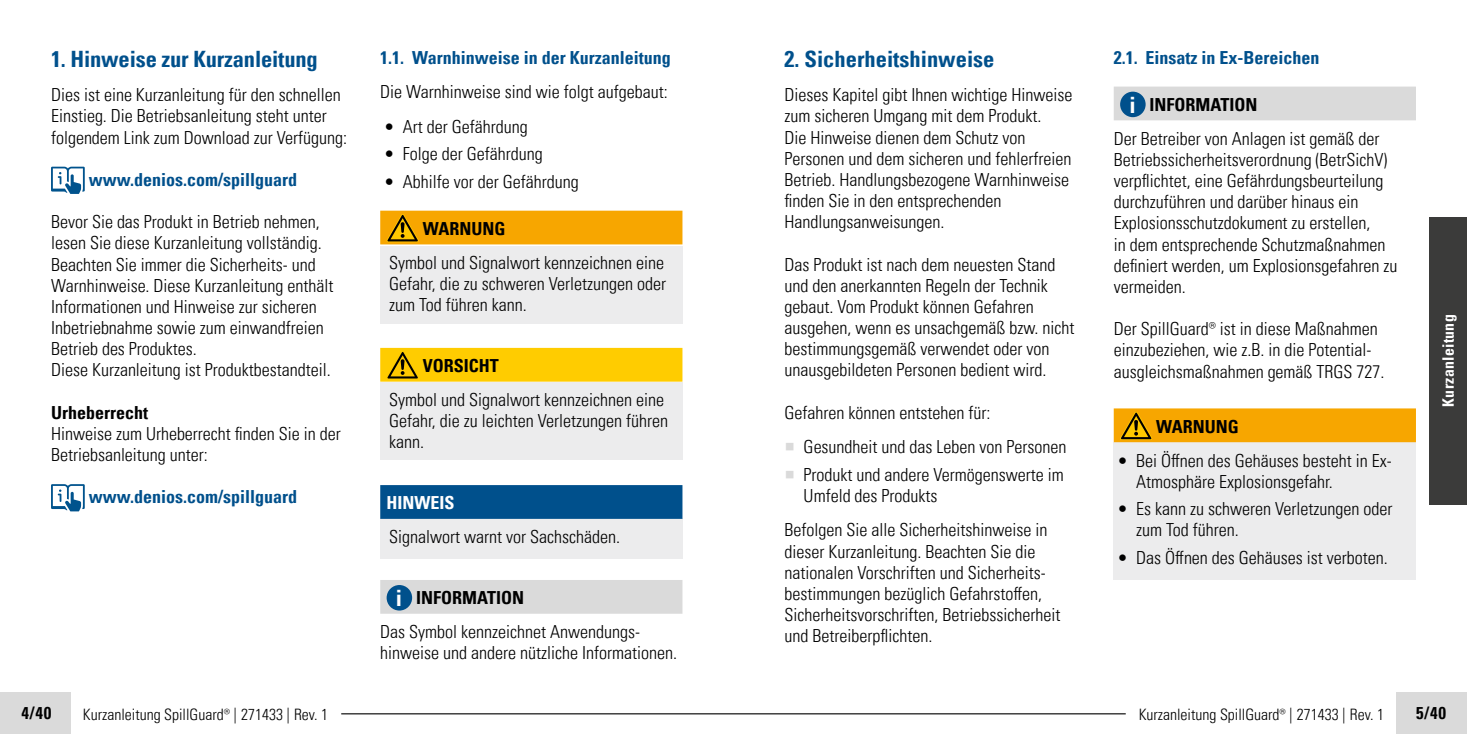
<style>
.page{position:relative;width:1467px;height:734px;background:#fff}
.page>*{position:absolute;margin:0;border:0;box-sizing:border-box;transform-origin:0 0}
.t1{font:700 condensed 22.5px "Univers LT Pro";letter-spacing:-.005em;color:#00508c}
.t2{font:300 condensed 18px/21.2px "Univers LT Pro";color:#000}
.t3{font:700 condensed 18px "Univers LT Pro";color:#00508c}
.t4{font:700 condensed 18px "Univers LT Pro";color:#000}
.t5{font:700 condensed 18px "Univers LT Pro";color:#fff}
.t6{font:700 condensed 16.88px "Univers LT Pro";color:#000}
.t7{font:300 condensed 15.75px "Univers LT Pro";color:#000}
.t8{font:700 condensed 15.75px "Univers LT Pro";letter-spacing:.02em;color:#fff}
.s1{font-weight:700;font-size:22.5px;color:#fff}
.s2{font-weight:700}
</style>
<div class="page">
<div style="left:0;top:691px;width:71px;height:42px;background:#dadada"></div>
<div style="left:1397px;top:691px;width:70px;height:42px;background:#dadada"></div>
<hr style="left:341px;top:713px;width:785px;height:1px;background:#000">
<div style="left:1429px;top:217px;width:38px;height:287px;background:#3b3b3a"></div>
<div style="left:1113px;top:441px;width:303px;height:138px;background:#ececed"></div>
<div style="left:380px;top:518px;width:303px;height:40px;background:#ececed"></div>
<div style="left:380px;top:382px;width:303px;height:78px;background:#ececed"></div>
<div style="left:380px;top:246px;width:303px;height:77px;background:#ececed"></div>
<svg style="left:51px;top:167px;width:34px;height:27px"></svg>
<svg style="left:51px;top:484px;width:34px;height:27px"></svg>
<div style="left:380px;top:211px;width:302px;height:33px;background:#f7a600"></div>
<div style="left:380px;top:348px;width:302px;height:33px;background:#fc0"></div>
<div style="left:380px;top:485px;width:302px;height:33px;background:#00508c"></div>
<div style="left:380px;top:580px;width:302px;height:33px;background:#dadada"></div>
<svg style="left:387px;top:214px;width:32px;height:28px"></svg>
<svg style="left:387px;top:352px;width:31px;height:27px"></svg>
<div style="left:387px;top:585px;width:25px;height:25px;background:#00508c;border-radius:50%"></div>
<div style="left:1114px;top:87px;width:302px;height:33px;background:#dadada"></div>
<div style="left:1114px;top:408px;width:302px;height:34px;background:#f7a600"></div>
<div style="left:1120px;top:92px;width:26px;height:25px;background:#00508c;border-radius:50%"></div>
<svg style="left:1120px;top:412px;width:32px;height:28px"></svg>
<p class="t1" style="left:51px;top:46px;width:268px">1. Hinweise zur Kurzanleitung</p>
<p class="t2" style="left:51px;top:83px;width:298px">Dies ist eine Kurzanleitung für den schnellen<br>Einstieg. Die Betriebsanleitung steht unter folgendem Link zum Download zur Verfügung:</p>
<p class="t3" style="left:89px;top:168px;width:210px">www.denios.com/spillguard</p>
<p class="t2" style="left:51px;top:210px;width:284px">Bevor Sie das Produkt in Betrieb nehmen, lesen Sie diese Kurzanleitung vollständig.<br>Beachten Sie immer die Sicherheits- und Warnhinweise. Diese Kurzanleitung enthält Informationen und Hinweise zur sicheren Inbetriebnahme sowie zum einwandfreien Betrieb des Produktes.<br>Diese Kurzanleitung ist Produktbestandteil.</p>
<p class="t4" style="left:51px;top:401px;width:98px">Urheberrecht</p>
<p class="t2" style="left:51px;top:422px;width:291px">Hinweise zum Urheberrecht finden Sie in der<br>Betriebsanleitung unter:</p>
<p class="t3" style="left:89px;top:486px;width:210px">www.denios.com/spillguard</p>
<p class="t3" style="left:380px;top:47px;width:292px">1.1. Warnhinweise in der Kurzanleitung</p>
<p class="t2" style="left:380px;top:80px;width:289px">Die Warnhinweise sind wie folgt aufgebaut:</p>
<p class="t2" style="left:385px;top:115px;width:144px">• Art der Gefährdung</p>
<p class="t2" style="left:385px;top:142px;width:159px">• Folge der Gefährdung</p>
<p class="t2" style="left:385px;top:170px;width:195px">• Abhilfe vor der Gefährdung</p>
<p class="t4" style="left:423px;top:217px;width:84px">WARNUNG</p>
<p class="t2" style="left:389px;top:251px;width:278px;text-align:justify">Symbol und Signalwort kennzeichnen eine Gefahr, die zu schweren Verletzungen oder zum Tod führen kann.</p>
<p class="t4" style="left:423px;top:354px;width:78px">VORSICHT</p>
<p class="t2" style="left:389px;top:388px;width:280px">Symbol und Signalwort kennzeichnen eine<br>Gefahr, die zu leichten Verletzungen führen kann.</p>
<p class="t5" style="left:387px;top:491px;width:70px">HINWEIS</p>
<p class="t2" style="left:389px;top:525px;width:232px">Signalwort warnt vor Sachschäden.</p>
<p class="t2" style="left:380px;top:579px;width:261px;line-height:34px;text-indent:16px"><span class="s1">i</span> <span class="s2">INFORMATION<br></span>Das Symbol kennzeichnet Anwendungs-</p>
<p class="t2" style="left:380px;top:641px;width:298px">hinweise und andere nützliche Informationen.</p>
<p class="t1" style="left:784px;top:46px;width:211px">2. Sicherheitshinweise</p>
<p class="t2" style="left:784px;top:83px;width:289px">Dieses Kapitel gibt Ihnen wichtige Hinweise zum sicheren Umgang mit dem Produkt.<br>Die Hinweise dienen dem Schutz von Personen und dem sicheren und fehlerfreien Betrieb. Handlungsbezogene Warnhinweise finden Sie in den entsprechenden Handlungsanweisungen.</p>
<p class="t2" style="left:784px;top:253px;width:291px">Das Produkt ist nach dem neuesten Stand und den anerkannten Regeln der Technik gebaut. Vom Produkt können Gefahren ausgehen, wenn es unsachgemäß bzw. nicht bestimmungsgemäß verwendet oder von unausgebildeten Personen bedient wird.</p>
<p class="t2" style="left:804px;top:394px;width:264px;line-height:34.6px;text-indent:-19px">Gefahren können entstehen für:<br>Gesundheit und das Leben von Personen</p>
<p class="t2" style="left:804px;top:463px;width:262px">Produkt und andere Vermögenswerte im<br>Umfeld des Produkts</p>
<p class="t2" style="left:784px;top:518px;width:277px">Befolgen Sie alle Sicherheitshinweise in dieser Kurzanleitung. Beachten Sie die nationalen Vorschriften und Sicherheits&shy;bestimmungen bezüglich Gefahrstoffen, Sicherheitsvorschriften, Betriebssicherheit und Betreiberpflichten.</p>
<p class="t3" style="left:1114px;top:47px;width:207px">2.1. Einsatz in Ex-Bereichen</p>
<p class="t2" style="left:1114px;top:86px;width:267px;line-height:34px;text-indent:16px"><span class="s1">i</span> <span class="s2">INFORMATION<br></span>Der Betreiber von Anlagen ist gemäß der</p>
<p class="t2" style="left:1114px;top:148px;width:285px">Betriebssicherheitsverordnung (BetrSichV) verpflichtet, eine Gefährdungsbeurteilung durchzuführen und darüber hinaus ein Explosionsschutzdokument zu erstellen,<br>in dem entsprechende Schutzmaßnahmen definiert werden, um Explosionsgefahren zu vermeiden.</p>
<p class="t2" style="left:1114px;top:317px;width:272px">Der SpillGuard® ist in diese Maßnahmen einzubeziehen, wie z.B. in die Potential&shy;ausgleichsmaßnahmen gemäß TRGS 727.</p>
<p class="t4" style="left:1156px;top:415px;width:84px">WARNUNG</p>
<p class="t2" style="left:1136px;top:448px;width:257px;text-indent:-18px">• Bei Öffnen des Gehäuses besteht in Ex-<br>Atmosphäre Explosionsgefahr.</p>
<p class="t2" style="left:1136px;top:497px;width:258px;text-indent:-18px">• Es kann zu schweren Verletzungen oder zum Tod führen.</p>
<p class="t2" style="left:1118px;top:546px;width:271px">• Das Öffnen des Gehäuses ist verboten.</p>
<p class="t8" style="left:1438px;top:406px;width:94px;rotate:-90deg">Kurzanleitung</p>
<p class="t6" style="left:21px;top:702px;width:31px">4/40</p>
<p class="t7" style="left:83px;top:703px;width:247px">Kurzanleitung SpillGuard® | 271433 | Rev. 1</p>
<p class="t7" style="left:1139px;top:703px;width:247px">Kurzanleitung SpillGuard® | 271433 | Rev. 1</p>
<p class="t6" style="left:1416px;top:702px;width:31px">5/40</p>
</div>
